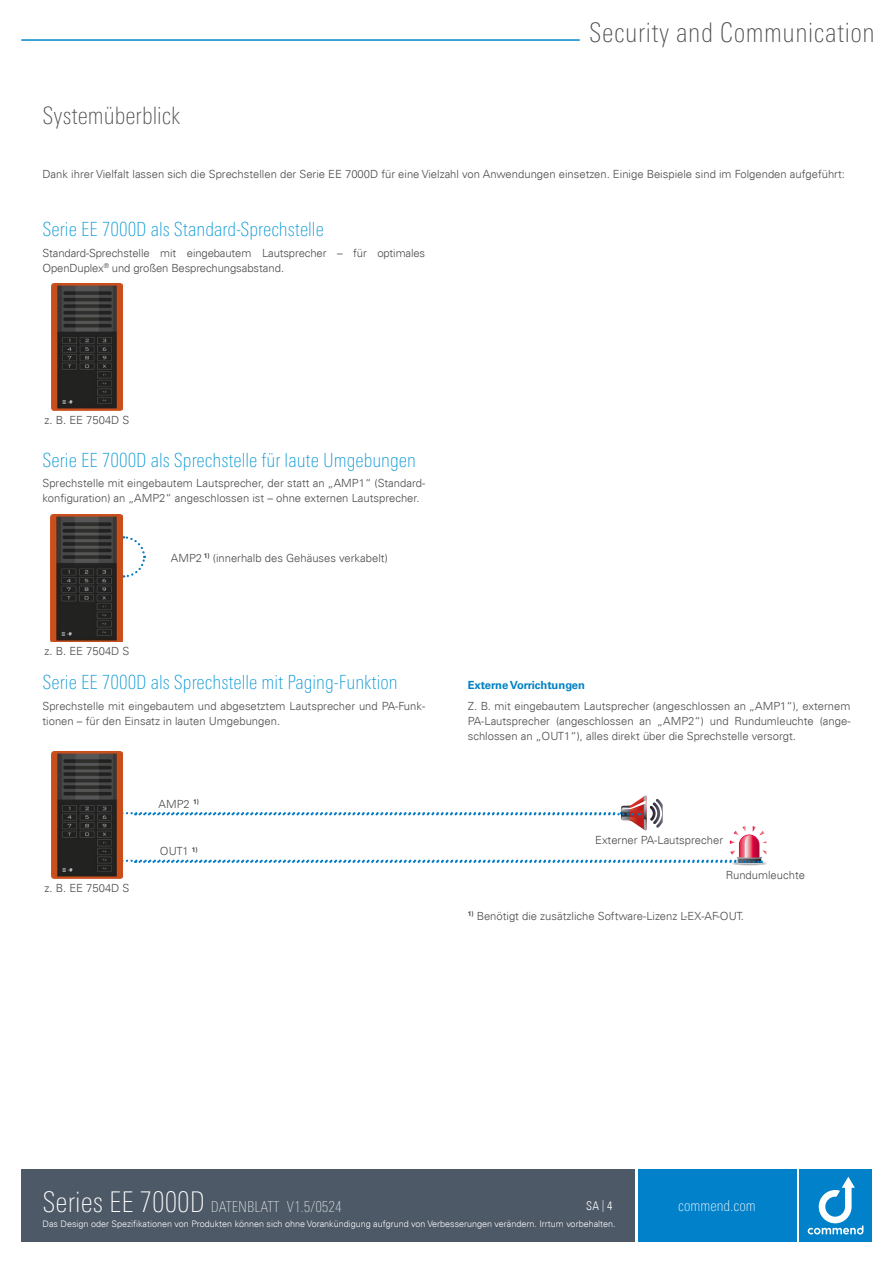
<style>
.page{position:relative;width:893px;height:1263px;background:#fff}
.page>*{position:absolute;margin:0;border:0;box-sizing:border-box;transform-origin:0 0}
.t1{font:100 condensed 27px "Univers Next Pro";letter-spacing:.02em;color:#4a4a49}
.t2{font:100 condensed 24px "Univers Next Pro";color:#4a4a49}
.t3{font:100 condensed 19.5px "Univers Next Pro";color:#0095d6}
.t4{font:100 condensed 15px "Univers Next Pro";color:#e0e4e7}
.t5{font:100 condensed 15px "Univers Next Pro";color:#fff}
.t6{font:12px "Univers Com 47 Light Cond";color:#fff}
.t7{font:300 11.25px/15px "Univers Com 45";color:#4a4a49}
.t8{font:700 11.25px "Univers Com 65";color:#0081c5}
.t9{font:300 9px "Univers Com 45";color:#fff}
.s1{font-size:28.5px;color:#fff}
.s2{color:#e0e4e7}
</style>
<div class="page">
<hr style="left:21px;top:39px;width:559px;height:2px;background:#0086ce">
<div style="left:799px;top:1169px;width:73px;height:73px;background:#0081c9"></div>
<div style="left:638px;top:1169px;width:158px;height:73px;background:#0081c9"></div>
<svg style="left:808px;top:1177px;width:55px;height:57px"></svg>
<div style="left:21px;top:1169px;width:614px;height:73px;background:#4d5966"></div>
<img style="left:51px;top:283px;width:71px;height:128px">
<img style="left:51px;top:751px;width:71px;height:128px">
<svg style="left:123px;top:536px;width:23px;height:42px"></svg>
<img style="left:51px;top:514px;width:72px;height:128px">
<svg style="left:118px;top:796px;width:648px;height:69px"></svg>
<h2 class="t2" style="left:43px;top:102px;width:139px">Systemüberblick</h2>
<h1 class="t1" style="left:589px;top:17px;width:287px">Security and Communication</h1>
<p class="t7" style="left:43px;top:167px;width:804px">Dank ihrer Vielfalt lassen sich die Sprechstellen der Serie EE 7000D für eine Vielzahl von Anwendungen einsetzen. Einige Beispiele sind im Folgenden aufgeführt:</p>
<h3 class="t3" style="left:43px;top:218px;width:283px">Serie EE 7000D als Standard-Sprechstelle</h3>
<p class="t7" style="left:43px;top:245px;width:384px">Standard-Sprechstelle mit eingebautem Lautsprecher – für optimales<br>OpenDuplex<sup>®</sup> und großen Besprechungsabstand.</p>
<p class="t7" style="left:45px;top:413px;width:86px">z. B. EE 7504D S</p>
<h3 class="t3" style="left:43px;top:449px;width:375px">Serie EE 7000D als Sprechstelle für laute Umgebungen</h3>
<p class="t7" style="left:43px;top:476px;width:384px">Sprechstelle mit eingebautem Lautsprecher, der statt an „AMP1“ (Standard&shy;konfiguration) an „AMP2“ angeschlossen ist – ohne externen Lautsprecher.</p>
<p class="t7" style="left:45px;top:644px;width:86px">z. B. EE 7504D S</p>
<p class="t7" style="left:171px;top:550px;width:218px">AMP2 <sup>1)</sup> (innerhalb des Gehäuses verkabelt)</p>
<h3 class="t3" style="left:43px;top:671px;width:357px">Serie EE 7000D als Sprechstelle mit Paging-Funktion</h3>
<p class="t7" style="left:43px;top:698px;width:384px">Sprechstelle mit eingebautem und abgesetztem Lautsprecher und PA-Funk&shy;tionen – für den Einsatz in lauten Umgebungen.</p>
<p class="t7" style="left:45px;top:881px;width:86px">z. B. EE 7504D S</p>
<p class="t7" style="left:159px;top:796px;width:42px">AMP2 <sup>1)</sup></p>
<p class="t7" style="left:160px;top:844px;width:39px">OUT1 <sup>1)</sup></p>
<p class="t8" style="left:468px;top:678px;width:119px">Externe Vorrichtungen</p>
<p class="t7" style="left:468px;top:698px;width:384px;text-align:justify">Z. B. mit eingebautem Lautsprecher (angeschlossen an „AMP1“), externem PA-Lautsprecher (angeschlossen an „AMP2“) und Rundumleuchte (ange&shy;schlossen an „OUT1“), alles direkt über die Sprechstelle versorgt.</p>
<p class="t7" style="left:595px;top:833px;width:129px">Externer PA-Lautsprecher</p>
<p class="t7" style="left:726px;top:867px;width:81px">Rundumleuchte</p>
<p class="t7" style="left:468px;top:908px;width:278px"><sup>1)</sup> Benötigt die zusätzliche Software-Lizenz L-EX-AF-OUT.</p>
<h3 class="t4" style="left:43px;top:1198px;width:301px"><span class="s1">Series EE 7000D</span> DATENBLATT V1.5/0524</h3>
<p class="t6" style="left:586px;top:1198px;width:28px">SA <span class="s2">|</span> 4</p>
<h3 class="t5" style="left:678px;top:1197px;width:79px">commend.com</h3>
<p class="t9" style="left:43px;top:1218px;width:575px">Das Design oder Spezifikationen von Produkten können sich ohne Vorankündigung aufgrund von Verbesserungen verändern. Irrtum vorbehalten.</p>
</div>
